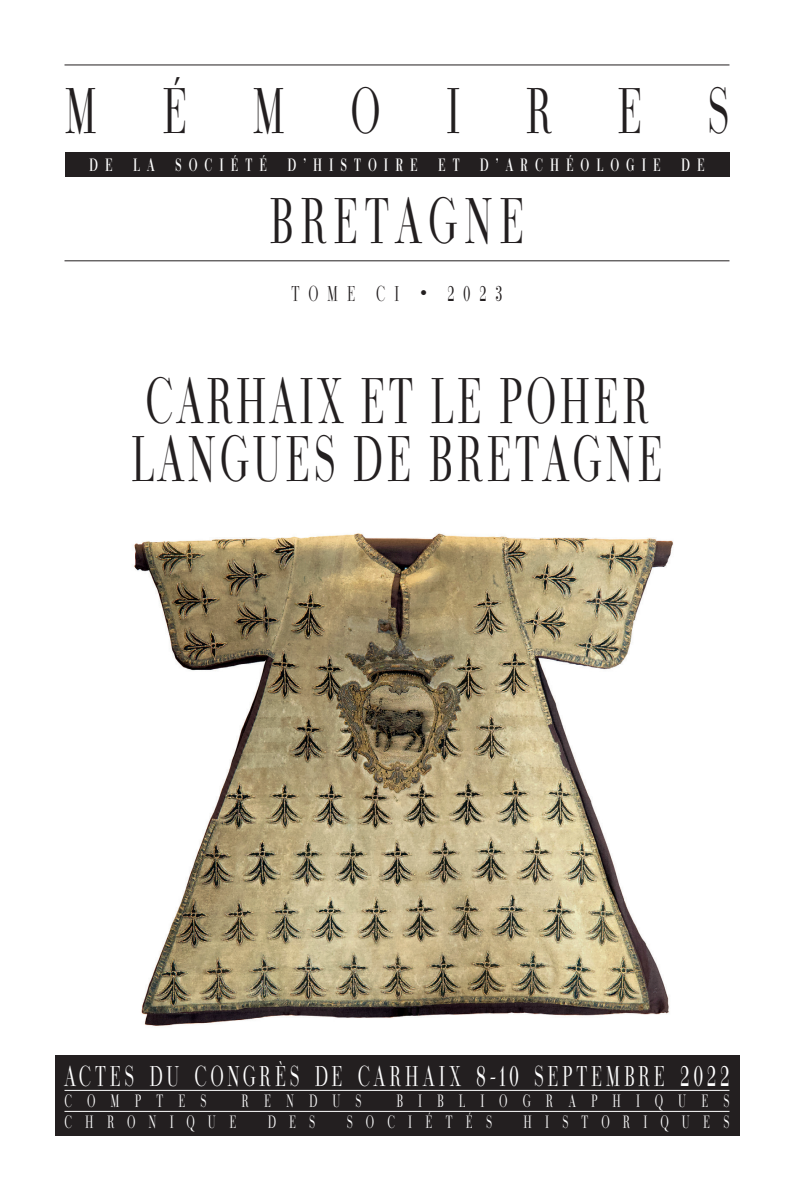
<style>
.page{position:relative;width:794px;height:1191px;background:#fff}
.page>*{position:absolute;margin:0;border:0;box-sizing:border-box;transform-origin:0 0}
.t1{font:63px/57.8px "Ratio Modern";letter-spacing:.095em;color:#231f20;scale:.6 1}
.t2{font:63px/110.2px "Ratio Modern";letter-spacing:.95em;color:#231f20;text-align:center;scale:.6 1}
.t3{font:28px "Ratio Modern";letter-spacing:.215em;color:#fff;scale:.6 1}
.t4{font:21px "Ratio Modern";letter-spacing:.7em;color:#231f20;scale:.6 1}
.t5{font:500 17.5px "Ratio Modern";letter-spacing:.665em;color:#fff;scale:.6 1}
.t6{font:17.5px "Ratio Modern";letter-spacing:1.43em;color:#fff;scale:.6 1}
.t7{font:17.5px "Ratio Modern";letter-spacing:1.25em;color:#fff;scale:.6 1}
.t8{font:17.5px "Ratio Modern";letter-spacing:1.28em;color:#fff;scale:.6 1}
.t9{font:17.5px "Ratio Modern";letter-spacing:1.23em;color:#fff;scale:.6 1}
.t10{font:17.5px "Ratio Modern";letter-spacing:1.26em;color:#fff;scale:.6 1}
.t11{font:17.5px "Ratio Modern";letter-spacing:1.44em;color:#fff;scale:.6 1}
</style>
<div class="page">
<img style="left:134px;top:533px;width:539px;height:493px">
<div style="left:55px;top:1055px;width:684px;height:81px;background:#231f20"></div>
<hr style="left:64px;top:64px;width:665px;height:1px;background:#231f20">
<hr style="left:64px;top:260px;width:665px;height:1px;background:#231f20">
<hr style="left:64px;top:1090px;width:665px;height:1px;background:#fff">
<hr style="left:64px;top:1111px;width:665px;height:1px;background:#fff">
<div style="left:64px;top:153px;width:665px;height:24px;background:#231f20"></div>
<h1 class="t2" style="left:64px;top:53px;width:1109px">MÉMOIRES<br>BRETAGNE</h1>
<p class="t5" style="left:89px;top:153px;width:1027px">DE LA SOCIÉTÉ D’HISTOIRE ET D’ARCHÉOLOGIE DE</p>
<p class="t4" style="left:291px;top:280px;width:353px">TOME CI • 2023</p>
<h1 class="t1" style="left:131px;top:370px;width:887px">CARHAIX ET LE POHER<br>LANGUES DE BRETAGNE</h1>
<p class="t3" style="left:64px;top:1058px;width:1109px">ACTES DU CONGRÈS DE CARHAIX 8-10 SEPTEMBRE 2022</p>
<p class="t11" style="left:64px;top:1089px;width:238px">COMPTES</p>
<p class="t8" style="left:241px;top:1089px;width:201px">RENDUS</p>
<p class="t6" style="left:396px;top:1089px;width:556px">BIBLIOGRAPHIQUES</p>
<p class="t9" style="left:64px;top:1110px;width:288px">CHRONIQUE</p>
<p class="t8" style="left:268px;top:1110px;width:81px">DES</p>
<p class="t10" style="left:347px;top:1110px;width:244px">SOCIÉTÉS</p>
<p class="t7" style="left:523px;top:1110px;width:345px">HISTORIQUES</p>
</div>
